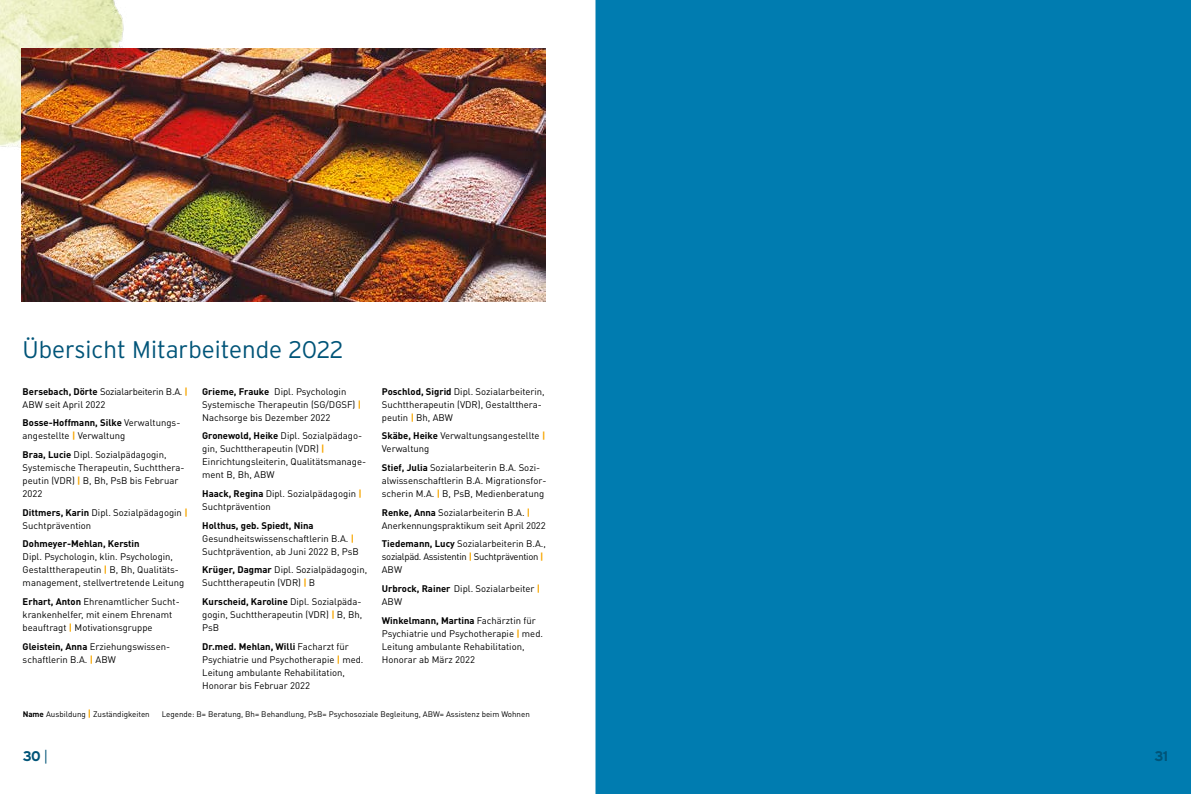
<style>
.page{position:relative;width:1191px;height:794px;background:#fff}
.page>*{position:absolute;margin:0;border:0;box-sizing:border-box;transform-origin:0 0}
.t1{font:300 24px "Interstate";color:#005478}
.t2{font:700 14px "Interstate";color:#005478}
.t3{font:9.5px/13px "DINOT";color:#000}
.t4{font:9.5px/13px "DINOT";letter-spacing:-.03em;color:#000}
.t5{font:9.5px/13px "DINOT";letter-spacing:-.02em;color:#000}
.t6{font:700 9.5px "DINOT";color:#000}
.t7{font:8px "DINOT";color:#000}
.s1{font-weight:700}
.s2{font-weight:700;color:#f7a600}
.s3{font-weight:700;font-size:9.5px;color:#f7a600}
.s4{font-weight:300}
</style>
<div class="page">
<img style="left:0;top:0;width:124px;height:148px">
<img style="left:21px;top:48px;width:525px;height:253px">
<div style="left:595px;top:0;width:596px;height:794px;background:#007cb0"></div>
<h1 class="t1" style="left:22px;top:336px;width:322px">Übersicht Mitarbeitende 2022</h1>
<p class="t5" style="left:23px;top:384px;width:167px"><span class="s1">Bersebach, Dörte</span> Sozialarbeiterin B.A. <span class="s2">|<br></span>ABW seit April 2022</p>
<p class="t3" style="left:23px;top:416px;width:159px"><span class="s1">Bosse-Hoffmann, Silke</span> Verwaltungs&shy;angestellte <span class="s2">|</span> Verwaltung</p>
<p class="t3" style="left:23px;top:448px;width:163px"><span class="s1">Braa, Lucie</span> Dipl. Sozialpädagogin,<br>Systemische Therapeutin, Suchtthera&shy;peutin (VDR) <span class="s2">|</span> B, Bh, PsB bis Februar<br>2022</p>
<p class="t3" style="left:23px;top:505px;width:166px"><span class="s1">Dittmers, Karin</span> Dipl. Sozialpädagogin <span class="s2">|<br></span>Suchtprävention</p>
<p class="t6" style="left:23px;top:537px;width:119px">Dohmeyer-Mehlan, Kerstin</p>
<p class="t3" style="left:23px;top:550px;width:163px">Dipl. Psychologin, klin. Psychologin,<br>Gestalttherapeutin <span class="s2">|</span> B, Bh, Qualitäts&shy;management, stellvertretende Leitung</p>
<p class="t3" style="left:23px;top:595px;width:159px"><span class="s1">Erhart, Anton</span> Ehrenamtlicher Sucht&shy;krankenhelfer, mit einem Ehrenamt beauftragt <span class="s2">|</span> Motivationsgruppe</p>
<p class="t3" style="left:23px;top:639px;width:149px"><span class="s1">Gleistein, Anna</span> Erziehungswissen&shy;schaftlerin B.A. <span class="s2">|</span> ABW</p>
<p class="t3" style="left:202px;top:384px;width:160px"><span class="s1">Grieme, Frauke</span> Dipl. Psychologin<br>Systemische Therapeutin (SG/DGSF) <span class="s2">|<br></span>Nachsorge bis Dezember 2022</p>
<p class="t3" style="left:202px;top:429px;width:165px"><span class="s1">Gronewold, Heike</span> Dipl. Sozialpädago&shy;gin, Suchttherapeutin (VDR) <span class="s2">|<br></span>Einrichtungsleiterin, Qualitätsmanage&shy;ment B, Bh, ABW</p>
<p class="t3" style="left:202px;top:487px;width:161px"><span class="s1">Haack, Regina</span> Dipl. Sozialpädagogin <span class="s2">|<br></span>Suchtprävention</p>
<p class="t3" style="left:202px;top:518px;width:158px"><span class="s1">Holthus, geb. Spiedt, Nina<br></span>Gesundheitswissenschaftlerin B.A. <span class="s2">|<br></span>Suchtprävention, ab Juni 2022 B, PsB</p>
<p class="t3" style="left:202px;top:563px;width:166px"><span class="s1">Krüger, Dagmar</span> Dipl. Sozialpädagogin,<br>Suchttherapeutin (VDR) <span class="s2">|</span> B</p>
<p class="t3" style="left:202px;top:595px;width:162px;text-align:justify"><span class="s1">Kurscheid, Karoline</span> Dipl. Sozialpäda&shy;gogin, Suchttherapeutin (VDR) <span class="s2">|</span> B, Bh, PsB</p>
<p class="t3" style="left:202px;top:639px;width:163px"><span class="s1">Dr.med. Mehlan, Willi</span> Facharzt für Psychiatrie und Psychotherapie <span class="s2">|</span> med.<br>Leitung ambulante Rehabilitation, Honorar bis Februar 2022</p>
<p class="t3" style="left:382px;top:384px;width:164px"><span class="s1">Poschlod, Sigrid</span> Dipl. Sozialarbeiterin,<br>Suchttherapeutin (VDR), Gestaltthera&shy;peutin <span class="s2">|</span> Bh, ABW</p>
<p class="t3" style="left:382px;top:429px;width:165px"><span class="s1">Skäbe, Heike</span> Verwaltungsangestellte <span class="s2">|<br></span>Verwaltung</p>
<p class="t3" style="left:382px;top:461px;width:166px"><span class="s1">Stief, Julia</span> Sozialarbeiterin B.A. Sozi&shy;alwissenschaftlerin B.A. Migrationsfor&shy;scherin M.A. <span class="s2">|</span> B, PsB, Medienberatung</p>
<p class="t3" style="left:382px;top:505px;width:165px"><span class="s1">Renke, Anna</span> Sozialarbeiterin B.A. <span class="s2">|<br></span>Anerkennungspraktikum seit April 2022</p>
<p class="t4" style="left:382px;top:537px;width:166px"><span class="s1">Tiedemann, Lucy</span> Sozialarbeiterin B.A., sozialpäd. Assistentin <span class="s2">|</span> Suchtprävention <span class="s2">|<br></span>ABW</p>
<p class="t3" style="left:382px;top:582px;width:160px"><span class="s1">Urbrock, Rainer</span> Dipl. Sozialarbeiter <span class="s2">|<br></span>ABW</p>
<p class="t3" style="left:382px;top:613px;width:163px"><span class="s1">Winkelmann, Martina</span> Fachärztin für Psychiatrie und Psychotherapie <span class="s2">|</span> med.<br>Leitung ambulante Rehabilitation, Honorar ab März 2022</p>
<p class="t7" style="left:23px;top:708px;width:129px"><span class="s1">Name</span> Ausbildung <span class="s3">|</span> Zuständigkeiten</p>
<p class="t7" style="left:162px;top:708px;width:369px">Legende: B= Beratung, Bh= Behandlung, PsB= Psychosoziale Begleitung, ABW= Assistenz beim Wohnen</p>
<h2 class="t2" style="left:23px;top:748px;width:27px">30 <span class="s4">|</span></h2>
<h2 class="t2" style="left:1154px;top:748px;width:15px">31</h2>
</div>
